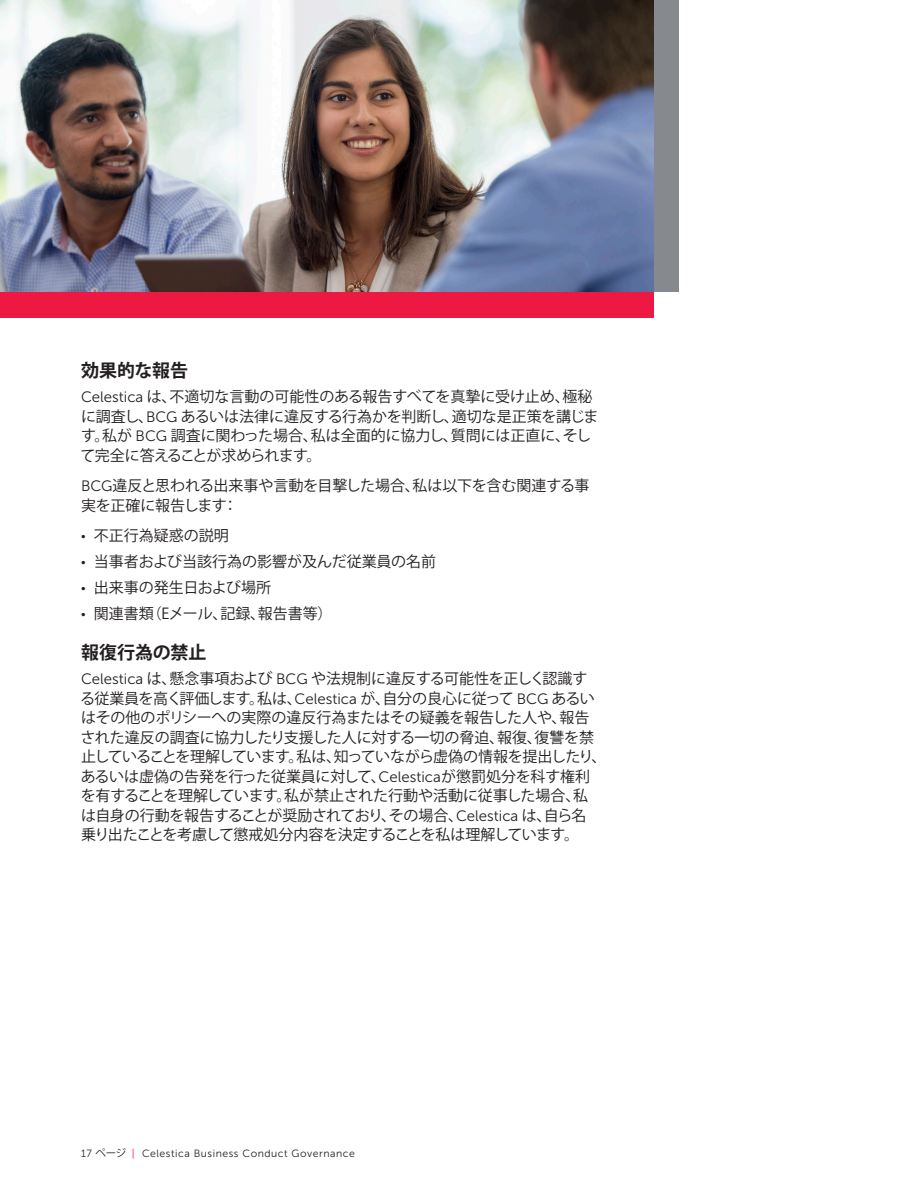
<style>
.page{position:relative;width:918px;height:1188px;background:#fff}
.page>*{position:absolute;margin:0;border:0;box-sizing:border-box;transform-origin:0 0}
.body_heads{font:700 18px "Koz Go Pr 6 N";color:#231f20}
.body{font:15px/19.5px "Koz Go Pr 6 N";letter-spacing:-.02em;color:#231f20}
.body-2{font:15px/19.5px "Koz Go Pr 6 N";color:#231f20}
.t1{font:10.5px "Museo Sans 300";letter-spacing:.05em;color:#231f20}
.s1{font-family:"Museo Sans 300"}
.s2{font-family:"Koz Go Pr 6 N"}
.s3{color:#ed1943}
</style>
<div class="page">
<div style="left:0;top:292px;width:653px;height:26px;background:#ed1943"></div>
<div style="left:653px;top:0;width:26px;height:292px;background:#868a8e"></div>
<img style="left:0;top:0;width:653px;height:292px">
<p class="body_heads" style="left:81px;top:361px;width:109px">効果的な報告</p>
<p class="body-2" style="left:81px;top:387px;width:519px"><span class="s1">Celestica</span> は、不適切な言動の可能性のある報告すべてを真摯に受け止め、極秘に調査し、<span class="s1">BCG</span> あるいは法律に違反する行為かを判断し、適切な是正策を講じます。私が <span class="s1">BCG</span> 調査に関わった場合、私は全面的に協力し、質問には正直に、そして完全に答えることが求められます。</p>
<p class="body-2" style="left:81px;top:476px;width:510px"><span class="s1">BCG</span>違反と思われる出来事や言動を目撃した場合、私は以下を含む関連する事実を正確に報告します：</p>
<p class="body-2" style="left:81px;top:526px;width:149px">• 不正行為疑惑の説明</p>
<p class="body-2" style="left:81px;top:552px;width:357px">• 当事者および当該行為の影響が及んだ従業員の名前</p>
<p class="body-2" style="left:81px;top:578px;width:192px">• 出来事の発生日および場所</p>
<p class="body-2" style="left:81px;top:604px;width:253px">• 関連書類（Eメール、記録、報告書等）</p>
<p class="body_heads" style="left:81px;top:642px;width:127px">報復行為の禁止</p>
<p class="body" style="left:80px;top:669px;width:528px"><span class="s1">Celestica</span> は、懸念事項および <span class="s1">BCG</span> や法規制に違反する可能性を正しく認識す<br>る従業員を高く評価します。私は、<span class="s1">Celestica</span> が、自分の良心に従って <span class="s1">BCG</span> あるいはその他のポリシーへの実際の違反行為またはその疑義を報告した人や、報告された違反の調査に協力したり支援した人に対する一切の脅迫、報復、復讐を禁止していることを理解しています。私は、知っていながら虚偽の情報を提出したり、あるいは虚偽の告発を行った従業員に対して、<span class="s1">Celestica</span>が懲罰処分を科す権利を有することを理解しています。私が禁止された行動や活動に従事した場合、私<br>は自身の行動を報告することが奨励されており、その場合、<span class="s1">Celestica</span> は、自ら名<br>乗り出たことを考慮して懲戒処分内容を決定することを私は理解しています。</p>
<p class="t1" style="left:81px;top:1148px;width:275px">17 <span class="s2">ページ</span> <span class="s3">|</span> Celestica Business Conduct Governance</p>
</div>
